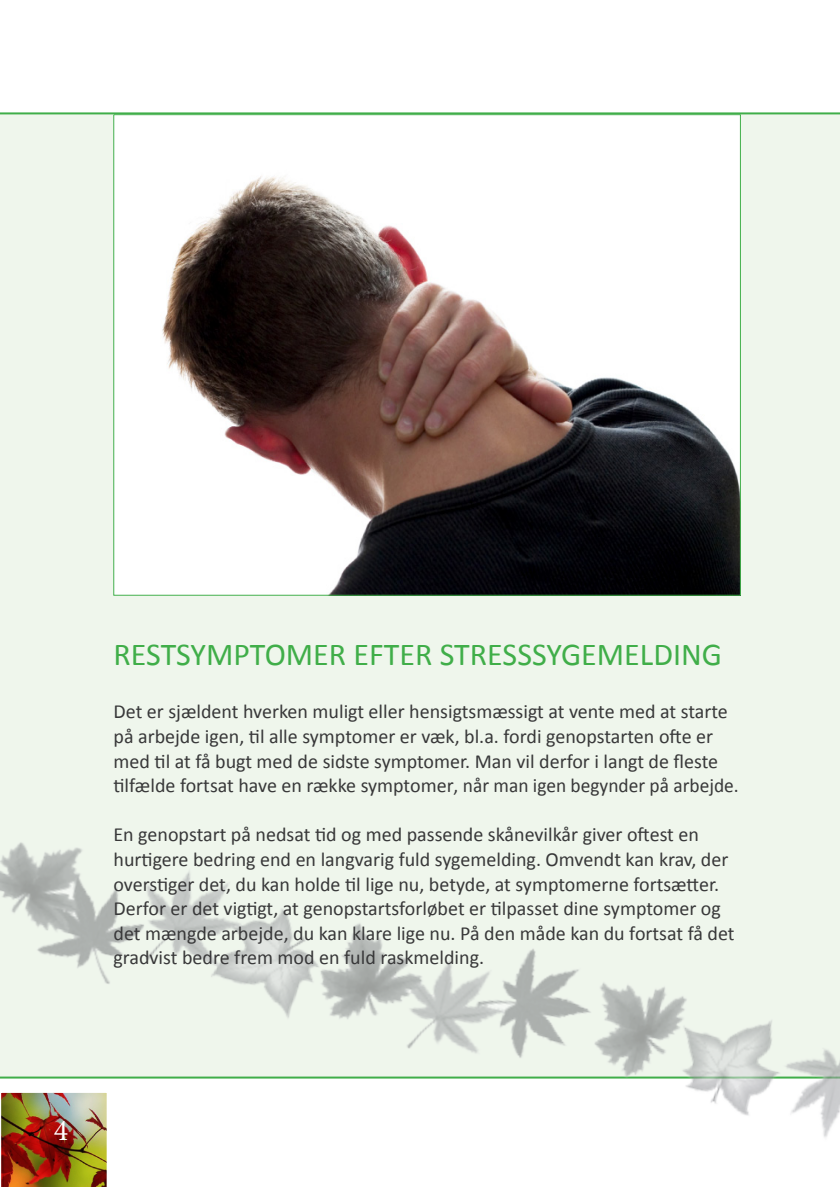
<style>
.page{position:relative;width:840px;height:1191px;background:#fff}
.page>*{position:absolute;margin:0;border:0;box-sizing:border-box;transform-origin:0 0}
.overskrift_1{font:32px "Calibri";color:#40ae49}
.t1{font:30px "Minion Pro";color:#fff}
.brødtekst{font:20px/24.6px "Calibri";color:#383839}
</style>
<div class="page">
<div style="left:0;top:112px;width:839px;height:709px;background:#eff6ec"></div>
<img style="left:0;top:821px;width:839px;height:366px">
<img style="left:115px;top:116px;width:623px;height:477px">
<p class="overskrift_1" style="left:113px;top:635px;width:609px">RESTSYMPTOMER EFTER STRESSSYGEMELDING</p>
<p class="brødtekst" style="left:113px;top:698px;width:626px">Det er sjældent hverken muligt eller hensigtsmæssigt at vente med at starte på arbejde igen, til alle symptomer er væk, bl.a. fordi genopstarten ofte er med til at få bugt med de sidste symptomer. Man vil derfor i langt de fleste tilfælde fortsat have en række symptomer, når man igen begynder på arbejde.</p>
<p class="brødtekst" style="left:113px;top:821px;width:622px">En genopstart på nedsat tid og med passende skånevilkår giver oftest en hurtigere bedring end en langvarig fuld sygemelding. Omvendt kan krav, der overstiger det, du kan holde til lige nu, betyde, at symptomerne fortsætter.<br>Derfor er det vigtigt, at genopstartsforløbet er tilpasset dine symptomer og det mængde arbejde, du kan klare lige nu. På den måde kan du fortsat få det gradvist bedre frem mod en fuld raskmelding.</p>
<p class="t1" style="left:54px;top:1109px;width:16px">4</p>
</div>
